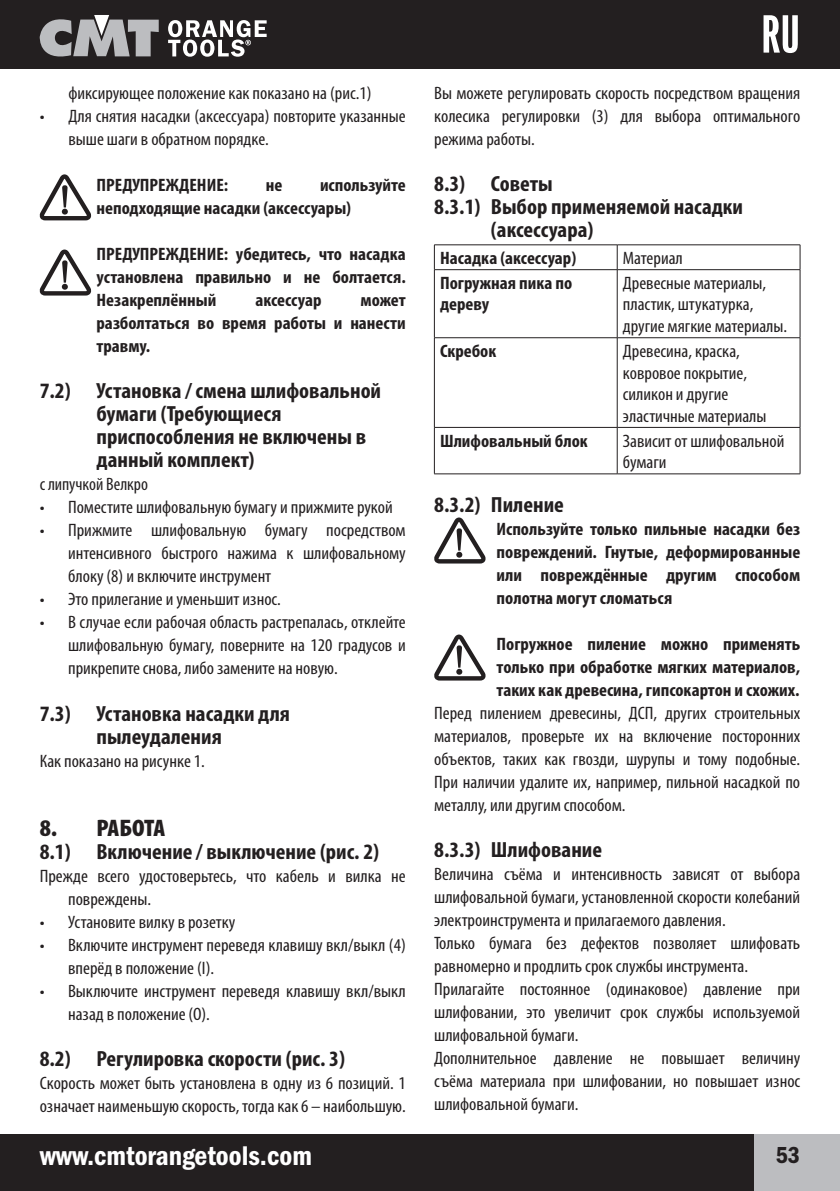
<style>
.page{position:relative;width:840px;height:1191px;background:#fff}
.page>*{position:absolute;margin:0;border:0;box-sizing:border-box;transform-origin:0 0}
.t1{font:56px "ITC Franklin Gothic Std Dm X Cp";color:#fff}
.t2{font:28px "ITC Franklin Gothic Std Dm Cd";color:#fff}
.texto_corrido_idioma{font:900 condensed 24px "Myriad Pro";letter-spacing:-.01em;color:#231f20;scale:1.05 1}
.t3{font:24px "ITC Franklin Gothic Std Dm Cd";color:#231f20}
.texto_corrido_idioma-2{font:700 condensed 22px/23px "Myriad Pro";color:#231f20;scale:1.05 1}
.texto_corrido_idioma-3{font:condensed 18px/23px "Myriad Pro";color:#231f20;scale:1.05 1}
.texto_corrido_idioma-4{font:700 condensed 18px/23px "Myriad Pro";color:#231f20;text-align:justify;scale:1.05 1}
.texto_corrido_idioma-5{font:condensed 18px "Myriad Pro";color:#231f20}
</style>
<div class="page">
<div style="left:0;top:0;width:839px;height:68px;background:#231f20"></div>
<div style="left:0;top:1134px;width:754px;height:57px;background:#231f20"></div>
<div style="left:754px;top:1134px;width:85px;height:57px;background:#bcbdc0"></div>
<svg style="left:40px;top:15px;width:119px;height:42px"></svg>
<svg style="left:168px;top:20px;width:98px;height:37px"></svg>
<svg style="left:39px;top:174px;width:52px;height:46px"></svg>
<svg style="left:434px;top:517px;width:51px;height:46px"></svg>
<svg style="left:434px;top:634px;width:51px;height:46px"></svg>
<svg style="left:39px;top:249px;width:52px;height:46px"></svg>
<hr style="left:434px;top:244px;width:183px;height:1px;background:#231f20">
<svg style="left:434px;top:245px;width:1px;height:24px"></svg>
<hr style="left:617px;top:244px;width:182px;height:1px;background:#231f20">
<svg style="left:616px;top:245px;width:1px;height:24px"></svg>
<svg style="left:799px;top:245px;width:1px;height:24px"></svg>
<hr style="left:434px;top:269px;width:183px;height:1px;background:#231f20">
<hr style="left:434px;top:270px;width:1px;height:67px;background:#231f20">
<hr style="left:617px;top:269px;width:182px;height:1px;background:#231f20">
<hr style="left:616px;top:270px;width:1px;height:67px;background:#231f20">
<hr style="left:799px;top:270px;width:1px;height:67px;background:#231f20">
<hr style="left:434px;top:337px;width:183px;height:1px;background:#231f20">
<hr style="left:434px;top:338px;width:1px;height:89px;background:#231f20">
<hr style="left:617px;top:337px;width:182px;height:1px;background:#231f20">
<hr style="left:616px;top:338px;width:1px;height:89px;background:#231f20">
<hr style="left:799px;top:338px;width:1px;height:89px;background:#231f20">
<hr style="left:434px;top:427px;width:183px;height:1px;background:#231f20">
<hr style="left:434px;top:427px;width:1px;height:46px;background:#231f20">
<hr style="left:617px;top:427px;width:182px;height:1px;background:#231f20">
<hr style="left:616px;top:427px;width:1px;height:46px;background:#231f20">
<hr style="left:799px;top:427px;width:1px;height:46px;background:#231f20">
<hr style="left:434px;top:473px;width:183px;height:1px;background:#231f20">
<hr style="left:617px;top:473px;width:182px;height:1px;background:#231f20">
<p class="texto_corrido_idioma-3" style="left:68px;top:81px;width:290px">фиксирующее положение как показано на (рис.1)</p>
<p class="texto_corrido_idioma-3" style="left:68px;top:104px;width:322px;text-indent:-29px">• Для снятия насадки (аксессуара) повторите указанные выше шаги в обратном порядке.</p>
<p class="texto_corrido_idioma-4" style="left:96px;top:173px;width:127px">ПРЕДУПРЕЖДЕНИЕ:</p>
<p class="texto_corrido_idioma-4" style="left:266px;top:173px;width:17px">не</p>
<p class="texto_corrido_idioma-4" style="left:96px;top:173px;width:296px;text-indent:223px">используйте неподходящие насадки (аксессуары)</p>
<p class="texto_corrido_idioma-4" style="left:96px;top:242px;width:296px">ПРЕДУПРЕЖДЕНИЕ: убедитесь, что насадка установлена правильно и не болтается.<br>Незакреплённый</p>
<p class="texto_corrido_idioma-4" style="left:96px;top:288px;width:296px;text-indent:264px">может разболтаться во время работы и нанести травму.</p>
<p class="texto_corrido_idioma-2" style="left:96px;top:379px;width:272px;text-indent:-57px">7.2) Установка / смена шлифовальной бумаги (Требующиеся приспособления не включены в данный комплект)</p>
<p class="texto_corrido_idioma-5" style="left:40px;top:473px;width:110px">с липучкой Велкро</p>
<p class="texto_corrido_idioma-3" style="left:40px;top:496px;width:337px">• Поместите шлифовальную бумагу и прижмите рукой</p>
<p class="texto_corrido_idioma-3" style="left:68px;top:519px;width:323px;text-align:justify;text-indent:-28px">• Прижмите шлифовальную бумагу посредством интенсивного быстрого нажима к шлифовальному блоку (8) и включите инструмент</p>
<p class="texto_corrido_idioma-3" style="left:40px;top:588px;width:231px">• Это прилегание и уменьшит износ.</p>
<p class="texto_corrido_idioma-3" style="left:68px;top:611px;width:323px;text-align:justify;text-indent:-28px">• В случае если рабочая область растрепалась, отклейте шлифовальную бумагу, поверните на 120 градусов и прикрепите снова, либо замените на новую.</p>
<p class="texto_corrido_idioma-2" style="left:40px;top:701px;width:239px;text-align:center">7.3) Установка насадки для пылеудаления</p>
<p class="texto_corrido_idioma-3" style="left:40px;top:749px;width:159px">Как показано на рисунке 1.</p>
<p class="texto_corrido_idioma-4" style="left:255px;top:288px;width:64px">аксессуар</p>
<p class="texto_corrido_idioma" style="left:40px;top:814px;width:121px">8. РАБОТА</p>
<p class="texto_corrido_idioma-2" style="left:40px;top:839px;width:324px">8.1) Включение / выключение (рис. 2)</p>
<p class="texto_corrido_idioma-3" style="left:68px;top:864px;width:323px;text-indent:-28px">Прежде всего удостоверьтесь, что кабель и вилка не повреждены.</p>
<p class="texto_corrido_idioma-3" style="left:40px;top:910px;width:188px">• Установите вилку в розетку</p>
<p class="texto_corrido_idioma-3" style="left:68px;top:933px;width:323px;text-indent:-28px">• Включите инструмент переведя клавишу вкл/выкл (4) вперёд в положение (I).</p>
<p class="texto_corrido_idioma-3" style="left:68px;top:979px;width:323px;text-indent:-28px">• Выключите инструмент переведя клавишу вкл/выкл назад в положение (O).</p>
<p class="texto_corrido_idioma-2" style="left:40px;top:1046px;width:292px">8.2) Регулировка скорости (рис. 3)</p>
<p class="texto_corrido_idioma-3" style="left:40px;top:1071px;width:350px">Скорость может быть установлена в одну из 6 позиций. 1 означает наименьшую скорость, тогда как 6 – наибольшую.</p>
<h2 class="t2" style="left:40px;top:1140px;width:273px">www.cmtorangetools.com</h2>
<h1 class="t1" style="left:760px;top:4px;width:41px">RU</h1>
<p class="texto_corrido_idioma-3" style="left:434px;top:81px;width:350px;text-align:justify">Вы можете регулировать скорость посредством вращения колесика регулировки (3) для выбора оптимального режима работы.</p>
<p class="texto_corrido_idioma-2" style="left:434px;top:171px;width:114px">8.3) Советы</p>
<p class="texto_corrido_idioma-2" style="left:490px;top:194px;width:241px;text-indent:-57px">8.3.1) Выбор применяемой насадки (аксессуара)</p>
<p class="texto_corrido_idioma-4" style="left:440px;top:246px;width:131px">Насадка (аксессуар)</p>
<p class="texto_corrido_idioma-3" style="left:622px;top:246px;width:59px">Материал</p>
<p class="texto_corrido_idioma-4" style="left:440px;top:272px;width:127px;line-height:21.6px">Погружная пика по дереву</p>
<p class="texto_corrido_idioma-3" style="left:622px;top:272px;width:158px;line-height:21.6px">Древесные материалы, пластик, штукатурка, другие мягкие материалы.</p>
<p class="texto_corrido_idioma-4" style="left:440px;top:339px;width:55px">Скребок</p>
<p class="texto_corrido_idioma-3" style="left:622px;top:340px;width:138px;line-height:21.6px">Древесина, краска, ковровое покрытие, силикон и другие эластичные материалы</p>
<p class="texto_corrido_idioma-4" style="left:440px;top:429px;width:142px">Шлифовальный блок</p>
<p class="texto_corrido_idioma-3" style="left:622px;top:429px;width:155px;line-height:21.6px">Зависит от шлифовальной бумаги</p>
<p class="texto_corrido_idioma-2" style="left:434px;top:493px;width:125px">8.3.2) Пиление</p>
<p class="texto_corrido_idioma-4" style="left:496px;top:517px;width:290px">Используйте только пильные насадки без повреждений. Гнутые, деформированные или повреждённые другим способом полотна могут сломаться</p>
<p class="texto_corrido_idioma-4" style="left:496px;top:632px;width:290px">Погружное пиление можно применять только при обработке мягких материалов, таких как древесина, гипсокартон и схожих.</p>
<p class="texto_corrido_idioma-3" style="left:434px;top:701px;width:350px;text-align:justify">Перед пилением древесины, ДСП, других строительных материалов, проверьте их на включение посторонних объектов, таких как гвозди, шурупы и тому подобные.<br>При наличии удалите их, например, пильной насадкой по металлу, или другим способом.</p>
<p class="texto_corrido_idioma-2" style="left:434px;top:838px;width:161px">8.3.3) Шлифование</p>
<p class="texto_corrido_idioma-3" style="left:434px;top:862px;width:350px;text-align:justify">Величина съёма и интенсивность зависят от выбора шлифовальной бумаги, установленной скорости колебаний электроинструмента и прилагаемого давления.</p>
<p class="texto_corrido_idioma-3" style="left:434px;top:931px;width:350px">Только бумага без дефектов позволяет шлифовать равномерно и продлить срок службы инструмента.</p>
<p class="texto_corrido_idioma-3" style="left:434px;top:977px;width:350px;text-align:justify">Прилагайте постоянное (одинаковое) давление при шлифовании, это увеличит срок службы используемой шлифовальной бумаги.</p>
<p class="texto_corrido_idioma-3" style="left:434px;top:1046px;width:350px;text-align:justify">Дополнительное давление не повышает величину съёма материала при шлифовании, но повышает износ шлифовальной бумаги.</p>
<h3 class="t3" style="left:775px;top:1141px;width:26px">53</h3>
</div>
